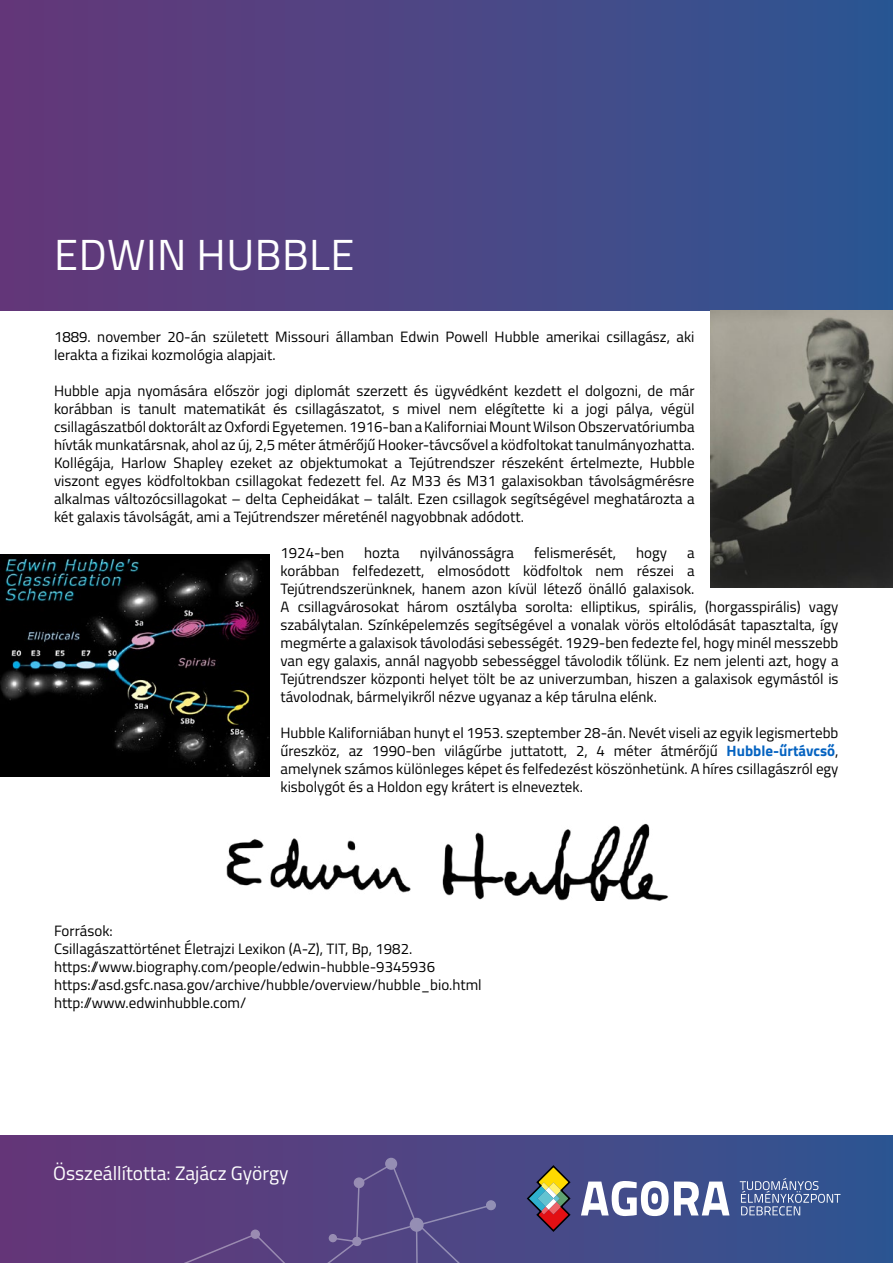
<style>
.page{position:relative;width:893px;height:1263px;background:#fff}
.page>*{position:absolute;margin:0;border:0;box-sizing:border-box;transform-origin:0 0}
.t1{font:43.5px "Titillium";letter-spacing:.01em;color:#fff}
.t2{font:19.5px "Titillium";color:#fff}
.t3{font:15px/18px "Titillium";color:#000}
.s1{font-weight:700;color:#0563c1}
</style>
<div class="page">
<div style="left:0;top:1136px;width:893px;height:127px;background:linear-gradient(to right,#683577,#305592)"></div>
<div style="left:386px;top:1158px;width:10px;height:11px;background:#958eb4;border-radius:50%"></div>
<div style="left:385px;top:1158px;width:12px;height:12px;border:2px solid #fff;border-radius:50%"></div>
<div style="left:486px;top:1200px;width:10px;height:10px;border:2px solid #fff;border-radius:50%"></div>
<svg style="left:169px;top:1162px;width:324px;height:101px;background:#574482"></svg>
<svg style="left:526px;top:1164px;width:46px;height:69px;background:#73646a"></svg>
<svg style="left:581px;top:1181px;width:148px;height:35px"></svg>
<div style="left:651px;top:1193px;width:7px;height:11px;background:#fff;border-radius:50%"></div>
<svg style="left:740px;top:1178px;width:100px;height:37px;background:#586fa2"></svg>
<div style="left:0;top:0;width:893px;height:310px;background:linear-gradient(to right,#673778,#2e5693)"></div>
<img style="left:710px;top:310px;width:183px;height:277px">
<img style="left:0;top:555px;width:269px;height:222px">
<img style="left:226px;top:823px;width:443px;height:77px">
<h1 class="t1" style="left:54px;top:223px;width:302px">EDWIN HUBBLE</h1>
<p class="t3" style="left:54px;top:327px;width:642px">1889. november 20-án született Missouri államban Edwin Powell Hubble amerikai csillagász, aki lerakta a fizikai kozmológia alapjait.</p>
<p class="t3" style="left:54px;top:381px;width:642px;text-align:justify">Hubble apja nyomására először jogi diplomát szerzett és ügyvédként kezdett el dolgozni, de már korábban is tanult matematikát és csillagászatot, s mivel nem elégítette ki a jogi pálya, végül csillagászatból doktorált az Oxfordi Egyetemen. 1916-ban a Kaliforniai Mount Wilson Obszervatóriumba hívták munkatársnak, ahol az új, 2,5 méter átmérőjű Hooker-távcsővel a ködfoltokat tanulmányozhatta.<br>Kollégája, Harlow Shapley ezeket az objektumokat a Tejútrendszer részeként értelmezte, Hubble viszont egyes ködfoltokban csillagokat fedezett fel. Az M33 és M31 galaxisokban távolságmérésre alkalmas változócsillagokat – delta Cepheidákat – talált. Ezen csillagok segítségével meghatározta a két galaxis távolságát, ami a Tejútrendszer méreténél nagyobbnak adódott.</p>
<p class="t3" style="left:280px;top:543px;width:65px">1924-ben</p>
<p class="t3" style="left:364px;top:543px;width:37px">hozta</p>
<p class="t3" style="left:420px;top:543px;width:96px">nyilvánosságra</p>
<p class="t3" style="left:534px;top:543px;width:83px">felismerését,</p>
<p class="t3" style="left:636px;top:543px;width:32px">hogy</p>
<p class="t3" style="left:280px;top:543px;width:560px;text-indent:406px">a<br>korábban felfedezett, elmosódott ködfoltok nem részei a<br>Tejútrendszerünknek, hanem azon kívül létező önálló galaxisok.<br>A csillagvárosokat három osztályba sorolta: elliptikus, spirális, (horgasspirális) vagy szabálytalan. Színképelemzés segítségével a vonalak vörös eltolódását tapasztalta, így megmérte a galaxisok távolodási sebességét. 1929-ben fedezte fel, hogy minél messzebb van egy galaxis, annál nagyobb sebességgel távolodik tőlünk. Ez nem jelenti azt, hogy a Tejútrendszer központi helyet tölt be az univerzumban, hiszen a galaxisok egymástól is távolodnak, bármelyikről nézve ugyanaz a kép tárulna elénk.</p>
<p class="t3" style="left:280px;top:723px;width:559px;text-align:justify">Hubble Kaliforniában hunyt el 1953. szeptember 28-án. Nevét viseli az egyik legismertebb űreszköz, az 1990-ben világűrbe juttatott, 2, 4 méter átmérőjű <span class="s1">Hubble-űrtávcső</span>, amelynek számos különleges képet és felfedezést köszönhetünk. A híres csillagászról egy kisbolygót és a Holdon egy krátert is elneveztek.</p>
<p class="t3" style="left:54px;top:921px;width:429px">Források:<br>Csillagászattörténet Életrajzi Lexikon (A-Z), TIT, Bp, 1982. https://www.biography.com/people/edwin-hubble-9345936 https://asd.gsfc.nasa.gov/archive/hubble/overview/hubble_bio.html http://www.edwinhubble.com/</p>
<h2 class="t2" style="left:53px;top:1159px;width:237px">Összeállította: Zajácz György</h2>
</div>
